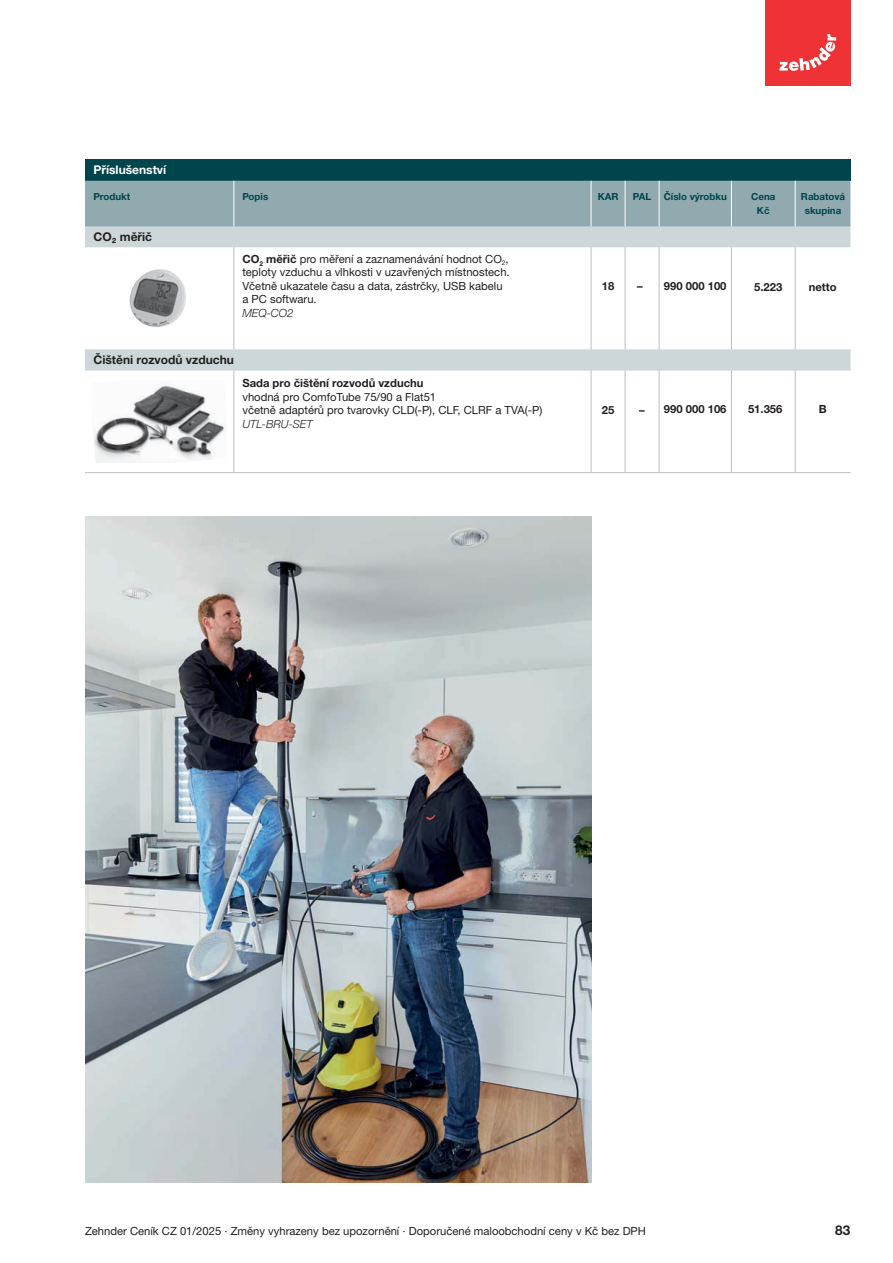
<style>
.page{position:relative;width:893px;height:1263px;background:#fff}
.page>*{position:absolute;margin:0;border:0;box-sizing:border-box;transform-origin:0 0}
.t1{font:700 13.5px "Helvetica Neue LTW1 G";color:#231f20}
.t2{font:700 12px "Helvetica Neue LTW1 G";color:#231f20}
.t3{font:700 12px "Helvetica Neue LTW1 G";color:#fff}
.t4{font:11.25px/13.5px "Helvetica Neue For Zehnder";color:#231f20}
.t5{font:700 11.25px "Helvetica Neue LTW1 G";color:#231f20}
.t6{font:italic 300 11.25px "Helvetica Neue LTW1 G";color:#231f20}
.t7{font:700 9.75px/13.5px "Helvetica Neue LTW1 G";color:#00454c;text-align:center}
.s1{font-family:"Helvetica Neue LTW1 G";font-weight:700}
</style>
<div class="page">
<div style="left:765px;top:0;width:85px;height:85px;background:#ee3235"></div>
<svg style="left:779px;top:34px;width:58px;height:37px"></svg>
<svg style="left:85px;top:226px;width:765px;height:145px"></svg>
<hr style="left:591px;top:472px;width:259px;height:1px;background:#babec1">
<hr style="left:85px;top:472px;width:149px;height:1px;background:#babec1">
<hr style="left:795px;top:247px;width:1px;height:102px;background:#babec1">
<hr style="left:233px;top:371px;width:1px;height:101px;background:#babec1">
<hr style="left:234px;top:472px;width:357px;height:1px;background:#babec1">
<hr style="left:591px;top:247px;width:1px;height:102px;background:#babec1">
<hr style="left:625px;top:247px;width:1px;height:102px;background:#babec1">
<hr style="left:659px;top:247px;width:1px;height:102px;background:#babec1">
<hr style="left:591px;top:371px;width:1px;height:101px;background:#babec1">
<hr style="left:659px;top:371px;width:1px;height:101px;background:#babec1">
<hr style="left:731px;top:371px;width:1px;height:101px;background:#babec1">
<hr style="left:795px;top:371px;width:1px;height:101px;background:#babec1">
<hr style="left:233px;top:247px;width:1px;height:102px;background:#babec1">
<hr style="left:731px;top:247px;width:1px;height:102px;background:#babec1">
<hr style="left:625px;top:371px;width:1px;height:101px;background:#babec1">
<img style="left:129px;top:269px;width:59px;height:58px">
<img style="left:94px;top:384px;width:131px;height:78px">
<img style="left:85px;top:517px;width:506px;height:665px">
<div style="left:85px;top:159px;width:765px;height:22px;background:#00454c"></div>
<div style="left:85px;top:181px;width:765px;height:45px;background:#90aaaf"></div>
<hr style="left:233px;top:181px;width:1px;height:45px;background:#fff">
<hr style="left:591px;top:181px;width:1px;height:45px;background:#fff">
<hr style="left:625px;top:181px;width:1px;height:45px;background:#fff">
<hr style="left:659px;top:181px;width:1px;height:45px;background:#fff">
<hr style="left:731px;top:181px;width:1px;height:45px;background:#fff">
<hr style="left:795px;top:181px;width:1px;height:45px;background:#fff">
<p class="t3" style="left:94px;top:166px;width:74px">Příslušenství</p>
<p class="t7" style="left:94px;top:191px;width:38px">Produkt</p>
<p class="t7" style="left:242px;top:191px;width:27px">Popis</p>
<p class="t7" style="left:598px;top:191px;width:22px">KAR</p>
<p class="t7" style="left:633px;top:191px;width:20px">PAL</p>
<p class="t7" style="left:664px;top:191px;width:65px">Číslo výrobku</p>
<p class="t7" style="left:751px;top:191px;width:26px">Cena<br>Kč</p>
<p class="t7" style="left:801px;top:191px;width:46px">Rabatová skupina</p>
<p class="t2" style="left:94px;top:232px;width:60px">CO2 měřič</p>
<p class="t4" style="left:242px;top:253px;width:269px"><span class="s1">CO</span><sub>2</sub> <span class="s1">měřič</span> pro měření a zaznamenávání hodnot CO<sub>2</sub>, teploty vzduchu a vlhkosti v uzavřených místnostech.<br>Včetně ukazatele času a data, zástrčky, USB kabelu a PC softwaru.</p>
<p class="t6" style="left:242px;top:306px;width:53px">MEQ-CO2</p>
<p class="t2" style="left:94px;top:356px;width:142px">Čištěni rozvodů vzduchu</p>
<p class="t5" style="left:242px;top:379px;width:183px">Sada pro čištění rozvodů vzduchu</p>
<p class="t4" style="left:242px;top:391px;width:301px">vhodná pro ComfoTube 75/90 a Flat51<br>včetně adaptérů pro tvarovky CLD(-P), CLF, CLRF a TVA(-P)</p>
<p class="t6" style="left:242px;top:417px;width:72px">UTL-BRU-SET</p>
<p class="t5" style="left:602px;top:282px;width:14px">18</p>
<p class="t5" style="left:637px;top:282px;width:91px">– 990 000 100</p>
<p class="t5" style="left:754px;top:283px;width:30px">5.223</p>
<p class="t5" style="left:809px;top:283px;width:29px">netto</p>
<p class="t5" style="left:602px;top:406px;width:14px">25</p>
<p class="t5" style="left:639px;top:405px;width:89px">– 990 000 106</p>
<p class="t5" style="left:748px;top:405px;width:36px">51.356</p>
<p class="t5" style="left:819px;top:405px;width:9px">B</p>
<p class="t4" style="left:85px;top:1226px;width:562px">Zehnder Ceník CZ 01/2025 · Změny vyhrazeny bez upozornění · Doporučené maloobchodní ceny v Kč bez DPH</p>
<p class="t1" style="left:835px;top:1226px;width:17px">83</p>
</div>
